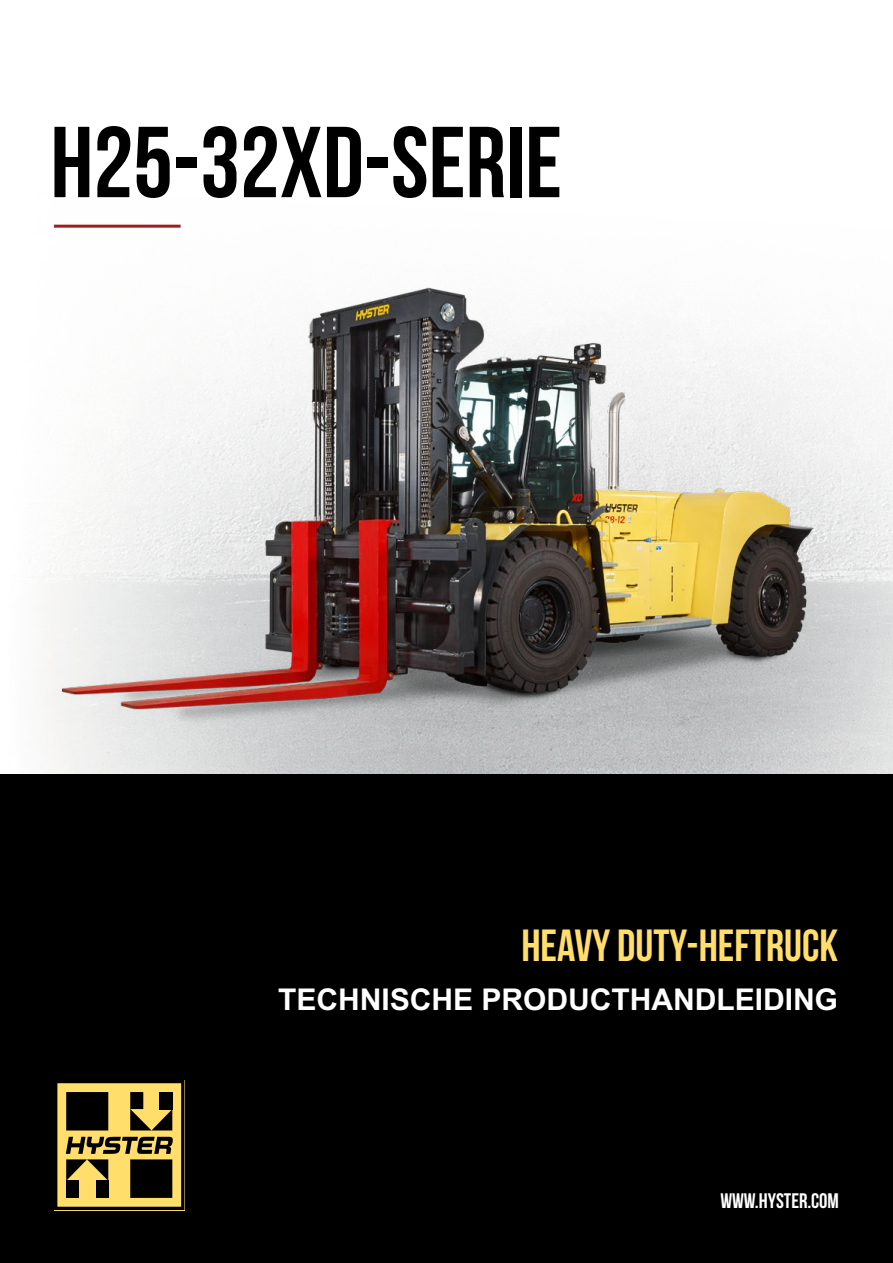
<style>
.page{position:relative;width:893px;height:1263px;background:#fff}
.page>*{position:absolute;margin:0;border:0;box-sizing:border-box;transform-origin:0 0}
.t1{font:700 100.5px "Bebas Neue";color:#000}
.t2{font:700 45px "Bebas Neue";color:#ffde6c}
.t3{font:700 30px "Arial MT Std";color:#fff}
.t4{font:700 21px "Bebas Neue";color:#fff}
</style>
<div class="page">
<img style="left:45px;top:224px;width:848px;height:550px">
<div style="left:0;top:774px;width:893px;height:489px;background:#000"></div>
<hr style="left:54px;top:225px;width:127px;height:3px;background:#9e1d20">
<img style="left:51px;top:248px;width:806px;height:498px">
<svg style="left:57px;top:1083px;width:125px;height:124px"></svg>
<div style="left:66px;top:1092px;width:42px;height:38px;background:#000"></div>
<h1 class="t1" style="left:50px;top:107px;width:513px">H25-32XD-SERIE</h1>
<h2 class="t2" style="left:521px;top:921px;width:318px">HEAVY DUTY-HEFTRUCK</h2>
<p class="t3" style="left:278px;top:982px;width:561px">TECHNISCHE PRODUCTHANDLEIDING</p>
<p class="t4" style="left:720px;top:1189px;width:120px">WWW.HYSTER.COM</p>
</div>
